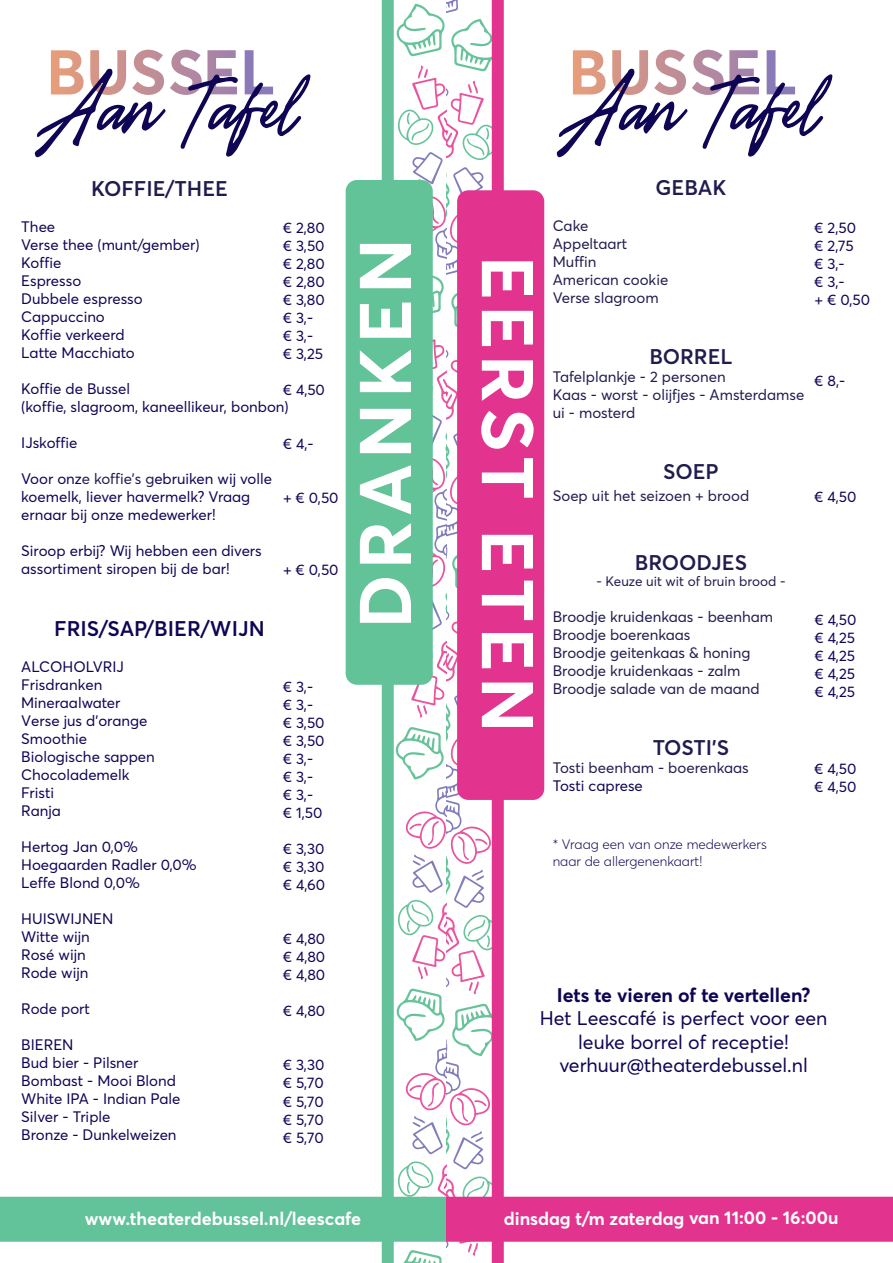
<style>
.page{position:relative;width:893px;height:1263px;background:#fff}
.page>*{position:absolute;margin:0;border:0;box-sizing:border-box;transform-origin:0 0}
.t1{font:700 72px "Averta Std";letter-spacing:.07em;color:#fff}
.t2{font:600 21px "Averta Std";color:#201c4e}
.t3{font:600 21px "Averta Std";color:#0e0554}
.t4{font:600 21px "Averta Std";color:#1e1b4d}
.t5{font:19.5px/23.4px "Averta Std";color:#0e0554;text-align:center}
.t6{font:700 18px "Averta Std";letter-spacing:-.005em;color:#fff}
.t7{font:15px/18px "Averta Std";color:#0e0554}
.t8{font:15px/18px "Averta Std";color:#201c4e}
.t9{font:300 13.5px/16.2px "Averta Std";color:#0e0554}
.t10{font:13.5px "Averta Std";color:#201c4e}
.s1{color:#201c4e}
.s2{color:#0e0554}
.s3{font-weight:700}
</style>
<div class="page">
<div style="left:382px;top:0;width:12px;height:1263px;background:#63c299"></div>
<div style="left:346px;top:180px;width:87px;height:505px;background:#62c298;border-radius:11px"></div>
<div style="left:0;top:1197px;width:446px;height:45px;background:#62c299"></div>
<svg style="left:35px;top:50px;width:275px;height:107px"></svg>
<svg style="left:394px;top:0;width:98px;height:1263px"></svg>
<div style="left:492px;top:0;width:12px;height:1263px;background:#e2338f"></div>
<div style="left:457px;top:190px;width:87px;height:610px;background:#e2338f;border-radius:11px"></div>
<div style="left:446px;top:1197px;width:447px;height:45px;background:#e2338f"></div>
<svg style="left:557px;top:50px;width:275px;height:107px"></svg>
<p class="t4" style="left:91px;top:174px;width:138px">KOFFIE/THEE</p>
<p class="t7" style="left:21px;top:217px;width:180px">Thee<br>Verse thee (munt/gember)<br>Koffie<br>Espresso<br>Dubbele espresso<br>Cappuccino<br>Koffie verkeerd<br>Latte Macchiato</p>
<p class="t7" style="left:21px;top:379px;width:269px">Koffie de Bussel<br>(koffie, slagroom, kaneellikeur, bonbon)</p>
<p class="t7" style="left:21px;top:433px;width:58px">IJskoffie</p>
<p class="t7" style="left:21px;top:469px;width:252px">Voor onz<span class="s1">e koffie’s g</span>ebruiken wij volle koemelk, liever havermelk? Vraag ernaar bij onze medewerker!</p>
<p class="t7" style="left:21px;top:541px;width:242px">Siroop erbij? Wij hebben een divers assortiment siropen bij de bar!</p>
<p class="t7" style="left:283px;top:218px;width:43px">€ 2,80 € 3,50 € 2,80 € 2,80 € 3,80 € 3,- € 3,- € 3,25</p>
<p class="t7" style="left:283px;top:380px;width:43px">€ 4,50</p>
<p class="t7" style="left:283px;top:434px;width:32px">€ 4,-</p>
<p class="t7" style="left:283px;top:488px;width:57px">+ € 0,50</p>
<p class="t7" style="left:283px;top:560px;width:57px">+ € 0,50</p>
<p class="t3" style="left:54px;top:613px;width:212px">FRIS/SAP/BIER/WIJN</p>
<p class="t7" style="left:21px;top:657px;width:135px">ALCOHOLVRIJ<br>Frisdranken<br>Mineraalwater<br>Verse jus d’orange<br>Smoothie<br>Biologische sappen<br>Chocolademelk<br>Fristi<br>Ranja</p>
<p class="t7" style="left:21px;top:837px;width:177px">Hertog Jan 0,0%<br>Hoegaarden Radler 0,0%<br>Leffe Blond 0,0%</p>
<p class="t7" style="left:21px;top:909px;width:94px">HUISWIJNEN<br>Witte wijn<br>Rosé wijn<br>Rode wijn</p>
<p class="t7" style="left:21px;top:999px;width:70px">Rode port</p>
<p class="t7" style="left:21px;top:1035px;width:161px">BIEREN<br>Bud bier - Pilsner<br>Bombast - Mooi Blond<br>White IPA - Indian Pale<br>Silver - Triple<br>Bronze - Dunkelweizen</p>
<p class="t7" style="left:283px;top:677px;width:43px">€ 3,- € 3,- € 3,50 € 3,50 € 3,- € 3,- € 3,- € 1,50</p>
<p class="t7" style="left:283px;top:839px;width:43px;text-align:justify">€ 3,30 € 3,30 € 4,60</p>
<p class="t7" style="left:283px;top:929px;width:44px;text-align:justify">€ 4,80 € 4,80 € 4,80</p>
<p class="t7" style="left:283px;top:1001px;width:44px">€ 4,80</p>
<p class="t7" style="left:283px;top:1055px;width:43px;text-align:justify">€ 3,30 € 5,70 € 5,70 € 5,70 € 5,70</p>
<p class="t1" style="left:335px;top:628px;width:392px;rotate:-90deg">DRANKEN</p>
<p class="t6" style="left:85px;top:1205px;width:278px">www.theaterdebussel.nl/leescafe</p>
<p class="t1" style="left:558px;top:256px;width:479px;rotate:90deg">EERST ETEN</p>
<p class="t2" style="left:656px;top:173px;width:72px">GEBAK</p>
<p class="t8" style="left:553px;top:216px;width:117px">Cake<br>Appeltaart<br>Muffin<br>American cookie<br>Verse slagroom</p>
<p class="t7" style="left:815px;top:218px;width:57px">€ 2,50<br>€ 2,75<br>€ 3,-<br>€ 3,-<br>+ € 0,50</p>
<p class="t2" style="left:649px;top:342px;width:85px">BORREL</p>
<p class="t8" style="left:553px;top:367px;width:253px">Tafelplankje - 2 personen<br>Kaas - worst - olijfjes - Amsterdamse ui - mosterd</p>
<p class="t7" style="left:815px;top:371px;width:32px">€ 8,-</p>
<p class="t2" style="left:663px;top:457px;width:57px">SOEP</p>
<p class="t8" style="left:553px;top:486px;width:198px">Soep uit het seizoen + brood</p>
<p class="t7" style="left:815px;top:487px;width:43px">€ 4,50</p>
<p class="t2" style="left:635px;top:547px;width:114px">BROODJES</p>
<p class="t10" style="left:596px;top:572px;width:191px">- Keuze uit wit of bruin brood -</p>
<p class="t8" style="left:553px;top:607px;width:222px">Broodje kruidenkaas - beenham<br>Broodje boerenkaas<br>Broodje geitenkaas &amp; honing<br>Broodje kruidenkaas - zalm<br>Broodje salade van de maand</p>
<p class="t2" style="left:653px;top:733px;width:78px">TOSTI’S</p>
<p class="t8" style="left:553px;top:758px;width:197px">Tosti beenham - boerenkaas<br><span class="s2">Tosti caprese</span></p>
<p class="t9" style="left:553px;top:836px;width:216px">* Vraag een van onze medewerkers naar de allergenenkaart!</p>
<p class="t7" style="left:815px;top:610px;width:43px;text-align:justify">€ 4,50 € 4,25 € 4,25 € 4,25 € 4,25</p>
<p class="t7" style="left:815px;top:759px;width:43px">€ 4,50 € 4,50</p>
<p class="t5" style="left:540px;top:982px;width:289px"><span class="s3">Iets te vieren of te vertellen?<br></span>Het Leescafé is perfect voor een leuke borrel of receptie! verhuur@theaterdebussel.nl</p>
<p class="t6" style="left:504px;top:1205px;width:336px">dinsdag t/m zaterdag van 11:00 - 16:00u</p>
</div>
